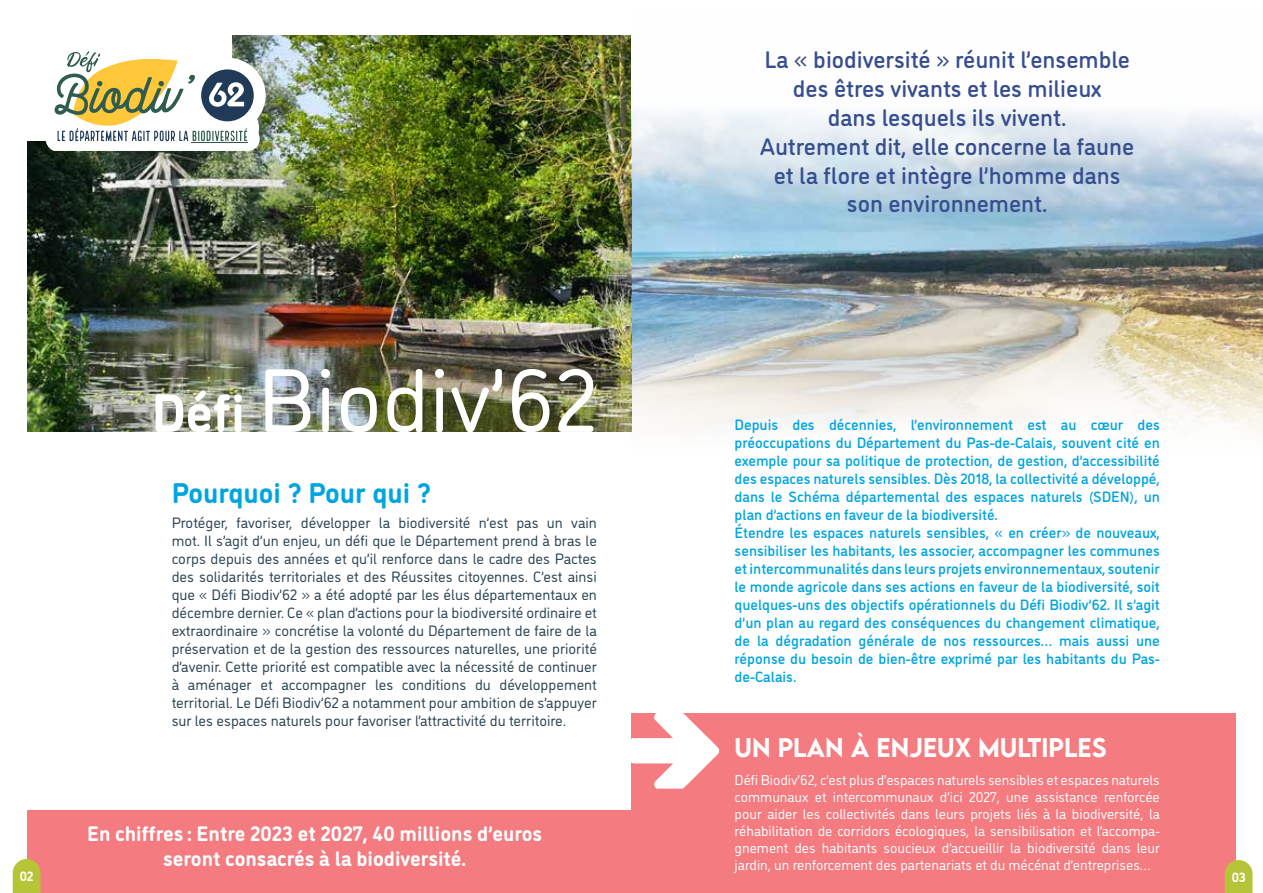
<style>
.page{position:relative;width:1263px;height:893px;background:#fff}
.page>*{position:absolute;margin:0;border:0;box-sizing:border-box;transform-origin:0 0}
.t1{font:90px "DI Nosaur";color:#fff}
.t2{font:700 28.5px "DI Nosaur";color:#00a5e0}
.t3{font:500 24px/28.8px "DI Nosaur";color:#374e8f;text-align:center}
.t4{font:500 24px "LEMONMILK";color:#fff}
.t5{font:700 21px/25.2px "DI Nosaur";color:#fff;text-align:center}
.t6{font:500 15px/18px "DI Nosaur";color:#00a5e0}
.t7{font:15px/18px "DI Nosaur";color:#294252;text-align:justify}
.t8{font:14.25px/17.1px "DI Nosaur";color:#fff;text-align:justify}
.t9{font:700 13.5px "DI Nosaur";color:#fff}
.s1{font-weight:700;font-size:54px}
</style>
<div class="page">
<img style="left:631px;top:267px;width:632px;height:167px">
<div style="left:631px;top:714px;width:605px;height:179px;background:#f47b80"></div>
<svg style="left:631px;top:713px;width:88px;height:76px"></svg>
<div style="left:27px;top:810px;width:604px;height:83px;background:#f47b80"></div>
<img style="left:27px;top:35px;width:604px;height:396px">
<svg style="left:1225px;top:860px;width:27px;height:33px"></svg>
<svg style="left:631px;top:109px;width:632px;height:158px;background:#b3cad8"></svg>
<svg style="left:13px;top:859px;width:28px;height:34px"></svg>
<div style="left:21px;top:17px;width:211px;height:123px;background:#fff"></div>
<svg style="left:42px;top:40px;width:224px;height:111px"></svg>
<p class="t9" style="left:20px;top:866px;width:15px">02</p>
<h1 class="t1" style="left:151px;top:336px;width:447px"><span class="s1">Défi</span> Biodiv’62</h1>
<h2 class="t2" style="left:172px;top:471px;width:261px">Pourquoi ? Pour qui ?</h2>
<p class="t7" style="left:172px;top:513px;width:427px">Protéger, favoriser, développer la biodiversité n’est pas un vain mot. Il s’agit d’un enjeu, un défi que le Département prend à bras le corps depuis des années et qu’il renforce dans le cadre des Pactes des solidarités territoriales et des Réussites citoyennes. C’est ainsi que « Défi Biodiv’62 » a été adopté par les élus départementaux en décembre dernier. Ce « plan d’actions pour la biodiversité ordinaire et extraordinaire » concrétise la volonté du Département de faire de la préservation et de la gestion des ressources naturelles, une priorité d’avenir. Cette priorité est compatible avec la nécessité de continuer à aménager et accompagner les conditions du développement territorial. Le Défi Biodiv’62 a notamment pour ambition de s’appuyer sur les espaces naturels pour favoriser l’attractivité du territoire.</p>
<h3 class="t5" style="left:87px;top:819px;width:457px">En chiffres : Entre 2023 et 2027, 40 millions d’euros seront consacrés à la biodiversité.</h3>
<h3 class="t3" style="left:760px;top:44px;width:376px">La « biodiversité » réunit l’ensemble des êtres vivants et les milieux<br>dans lesquels ils vivent.<br>Autrement dit, elle concerne la faune et la flore et intègre l’homme dans son environnement.</h3>
<p class="t6" style="left:735px;top:415px;width:427px">Depuis des décennies, l’environnement est au cœur des préoccupations du Département du Pas-de-Calais, souvent cité en exemple pour sa politique de protection, de gestion, d’accessibilité des espaces naturels sensibles. Dès 2018, la collectivité a développé, dans le Schéma départemental des espaces naturels (SDEN), un plan d’actions en faveur de la biodiversité.<br>Étendre les espaces naturels sensibles, « en créer» de nouveaux, sensibiliser les habitants, les associer, accompagner les communes et intercommunalités dans leurs projets environnementaux, soutenir le monde agricole dans ses actions en faveur de la biodiversité, soit quelques-uns des objectifs opérationnels du Défi Biodiv’62. Il s’agit d’un plan au regard des conséquences du changement climatique, de la dégradation générale de nos ressources… mais aussi une réponse du besoin de bien-être exprimé par les habitants du Pas&shy;de-Calais.</p>
<h3 class="t4" style="left:735px;top:732px;width:373px">UN PLAN À ENJEUX MULTIPLES</h3>
<p class="t8" style="left:735px;top:770px;width:427px">Défi Biodiv’62, c’est plus d’espaces naturels sensibles et espaces naturels communaux et intercommunaux d’ici 2027, une assistance renforcée pour aider les collectivités dans leurs projets liés à la biodiversité, la réhabilitation de corridors écologiques, la sensibilisation et l’accompa&shy;gnement des habitants soucieux d’accueillir la biodiversité dans leur jardin, un renforcement des partenariats et du mécénat d’entreprises…</p>
<p class="t9" style="left:1232px;top:867px;width:16px">03</p>
</div>
